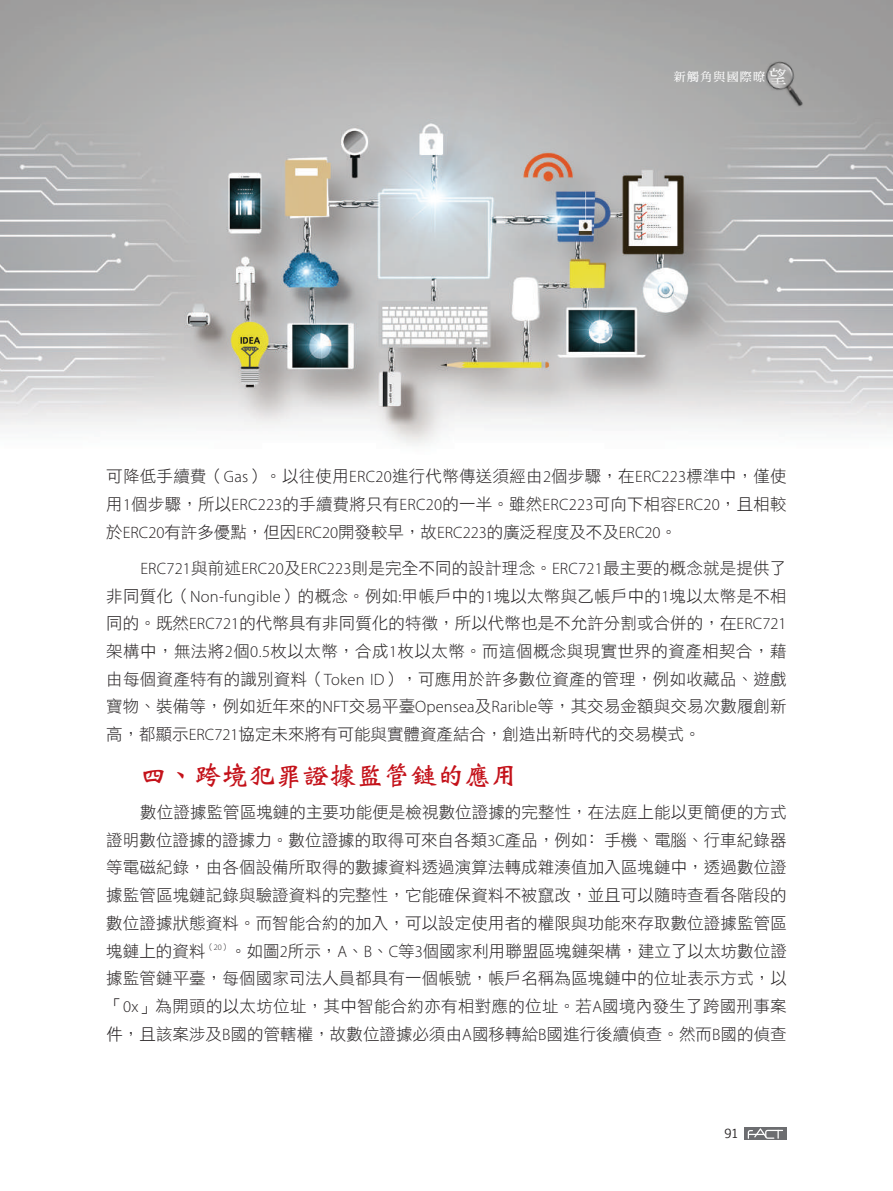
<style>
.page{position:relative;width:893px;height:1191px;background:#fff}
.page>*{position:absolute;margin:0;border:0;box-sizing:border-box;transform-origin:0 0}
.t1{font:27px "DF Wei Bei Std W7";color:#c4121a}
.t2{font:16.5px/27.8px "DF Hei Std W3";letter-spacing:.005em;color:#231f20;text-align:justify}
.t3{font:12px "DF Ming Std W7";letter-spacing:.1em;color:#fff}
.t4{font:12px "Euphemia UCAS";color:#231f20}
.s1{font-size:18px}
.s2{font-family:"Myriad Pro";font-weight:300}
</style>
<div class="page">
<img style="left:0;top:0;width:893px;height:446px">
<svg style="left:744px;top:1127px;width:43px;height:13px"></svg>
<svg style="left:748px;top:1128px;width:35px;height:10px"></svg>
<img style="left:761px;top:57px;width:45px;height:56px">
<p class="t3" style="left:674px;top:70px;width:114px">新觸角與國際暸<span class="s1">望</span></p>
<p class="t2" style="left:106px;top:462px;width:682px">可降低手續費（<span class="s2">Gas</span>）。以往使用<span class="s2">ERC20</span>進行代幣傳送須經由<span class="s2">2</span>個步驟，在<span class="s2">ERC223</span>標準中，僅使用<span class="s2">1</span>個步驟，所以<span class="s2">ERC223</span>的手續費將只有<span class="s2">ERC20</span>的一半。雖然<span class="s2">ERC223</span>可向下相容<span class="s2">ERC20</span>，且相較於<span class="s2">ERC20</span>有許多優點，但因<span class="s2">ERC20</span>開發較早，故<span class="s2">ERC223</span>的廣泛程度及不及<span class="s2">ERC20</span>。</p>
<p class="t2" style="left:106px;top:554px;width:682px;text-indent:34px"><span class="s2">ERC721</span>與前述<span class="s2">ERC20</span>及<span class="s2">ERC223</span>則是完全不同的設計理念。<span class="s2">ERC721</span>最主要的概念就是提供了非同質化（<span class="s2">Non-fungible</span>）的概念。例如<span class="s2">:</span>甲帳戶中的<span class="s2">1</span>塊以太幣與乙帳戶中的<span class="s2">1</span>塊以太幣是不相同的。既然<span class="s2">ERC721</span>的代幣具有非同質化的特徵，所以代幣也是不允許分割或合併的，在<span class="s2">ERC721</span>架構中，無法將<span class="s2">2</span>個<span class="s2">0.5</span>枚以太幣，合成<span class="s2">1</span>枚以太幣。而這個概念與現實世界的資產相契合，藉由每個資產特有的識別資料（<span class="s2">Token ID</span>），可應用於許多數位資產的管理，例如收藏品、遊戲寶物、裝備等，例如近年來的<span class="s2">NFT</span>交易平臺<span class="s2">Opensea</span>及<span class="s2">Rarible</span>等，其交易金額與交易次數履創新高，都顯示<span class="s2">ERC721</span>協定未來將有可能與實體資產結合，創造出新時代的交易模式。</p>
<h1 class="t1" style="left:140px;top:761px;width:380px">四、跨境犯罪證據監管鏈的應用</h1>
<p class="t2" style="left:106px;top:798px;width:682px;text-indent:34px">數位證據監管區塊鏈的主要功能便是檢視數位證據的完整性，在法庭上能以更簡便的方式證明數位證據的證據力。數位證據的取得可來自各類<span class="s2">3C</span>產品，例如﹕手機、電腦、行車紀錄器等電磁紀錄，由各個設備所取得的數據資料透過演算法轉成雜湊值加入區塊鏈中，透過數位證據監管區塊鏈記錄與驗證資料的完整性，它能確保資料不被竄改，並且可以隨時查看各階段的數位證據狀態資料。而智能合約的加入，可以設定使用者的權限與功能來存取數位證據監管區塊鏈上的資料<sup>（</sup><sup>20</sup><sup>）</sup>。如圖<span class="s2">2</span>所示，<span class="s2">A</span>、<span class="s2">B</span>、<span class="s2">C</span>等<span class="s2">3</span>個國家利用聯盟區塊鏈架構，建立了以太坊數位證據監管鏈平臺，每個國家司法人員都具有一個帳號，帳戶名稱為區塊鏈中的位址表示方式，以「<span class="s2">0x</span>」為開頭的以太坊位址，其中智能合約亦有相對應的位址。若<span class="s2">A</span>國境內發生了跨國刑事案件，且該案涉及<span class="s2">B</span>國的管轄權，故數位證據必須由<span class="s2">A</span>國移轉給<span class="s2">B</span>國進行後續偵查。然而<span class="s2">B</span>國的偵查</p>
<p class="t4" style="left:724px;top:1125px;width:15px">91</p>
</div>
